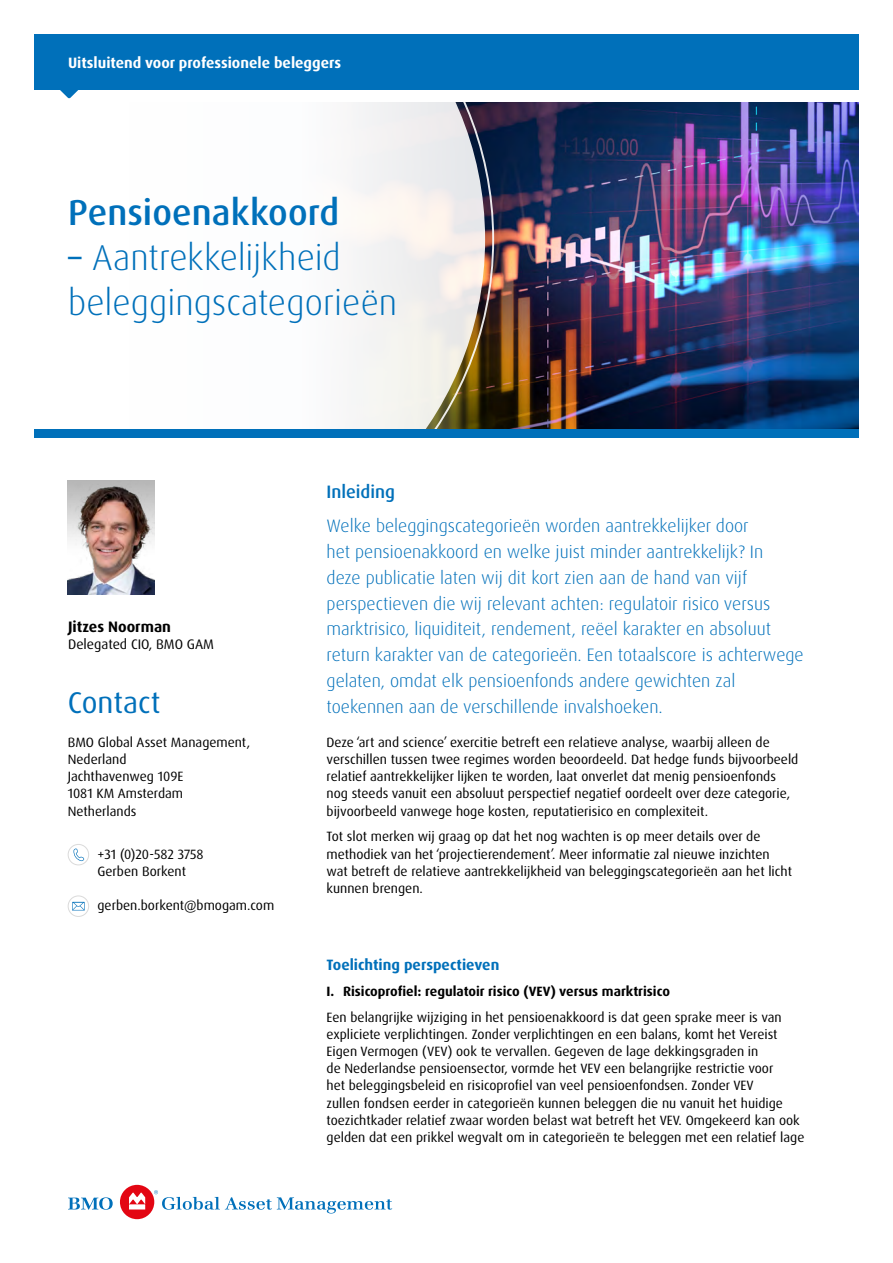
<style>
.page{position:relative;width:893px;height:1263px;background:#fff}
.page>*{position:absolute;margin:0;border:0;box-sizing:border-box;transform-origin:0 0}
.t1{font:300 36px/45px "Dax Pro";color:#0070ba}
.t2{font:500 36px "Dax Pro";letter-spacing:.005em;color:#0070ba}
.t3{font:30px "Dax Pro";color:#0070ba}
.t4{font:300 18px/25.8px "Dax Pro";color:#0070ba}
.t5{font:500 18px "Dax Pro";color:#0070ba}
.t6{font:700 15.15px "Dax Pro";color:#000}
.t7{font:700 15px "Dax Pro";color:#fff}
.t8{font:700 15px "Dax Pro";color:#0070ba}
.t9{font:13.8px "Dax Pro";color:#000}
.t10{font:13.5px/17.1px "Dax Pro";color:#000}
.t11{font:700 13.5px "Dax Pro";color:#000}
.s1{font-weight:400}
</style>
<div class="page">
<img style="left:494px;top:102px;width:365px;height:327px">
<svg style="left:68px;top:98px;width:426px;height:483px"></svg>
<div style="left:34px;top:429px;width:825px;height:9px;background:#0070ba"></div>
<div style="left:34px;top:34px;width:825px;height:56px;background:#0070ba"></div>
<svg style="left:60px;top:90px;width:18px;height:8px"></svg>
<svg style="left:68px;top:1197px;width:45px;height:13px"></svg>
<div style="left:120px;top:1185px;width:34px;height:34px;background:#e30613;border-radius:50%"></div>
<svg style="left:129px;top:1192px;width:16px;height:17px"></svg>
<svg style="left:154px;top:1190px;width:238px;height:23px"></svg>
<div style="left:68px;top:844px;width:21px;height:21px;border:1px solid #dadada;border-radius:50%"></div>
<svg style="left:74px;top:848px;width:10px;height:13px"></svg>
<div style="left:68px;top:895px;width:21px;height:22px;border:1px solid #dadada;border-radius:50%"></div>
<svg style="left:72px;top:902px;width:13px;height:8px"></svg>
<img style="left:67px;top:480px;width:87px;height:114px">
<p class="t7" style="left:68px;top:53px;width:275px">Uitsluitend voor professionele beleggers</p>
<h1 class="t2" style="left:68px;top:190px;width:273px">Pensioenakkoord</h1>
<h1 class="t1" style="left:68px;top:235px;width:331px"><span class="s1">–</span> Aantrekkelijkheid beleggingscategorieën</h1>
<p class="t6" style="left:68px;top:617px;width:104px">Jitzes Noorman</p>
<p class="t9" style="left:68px;top:635px;width:147px">Delegated CIO, BMO GAM</p>
<h2 class="t3" style="left:68px;top:683px;width:94px">Contact</h2>
<p class="t10" style="left:68px;top:734px;width:184px">BMO Global Asset Management,<br>Nederland<br>Jachthavenweg 109E<br>1081 KM Amsterdam<br>Netherlands</p>
<p class="t10" style="left:98px;top:845px;width:108px">+31 (0)20-582 3758<br>Gerben Borkent</p>
<p class="t10" style="left:98px;top:897px;width:178px">gerben.borkent@bmogam.com</p>
<h3 class="t5" style="left:327px;top:480px;width:70px">Inleiding</h3>
<p class="t4" style="left:327px;top:513px;width:479px">Welke beleggingscategorieën worden aantrekkelijker door<br>het pensioenakkoord en welke juist minder aantrekkelijk? In<br>deze publicatie laten wij dit kort zien aan de hand van vijf perspectieven die wij relevant achten: regulatoir risico versus marktrisico, liquiditeit, rendement, reëel karakter en absoluut return karakter van de categorieën. Een totaalscore is achterwege gelaten, omdat elk pensioenfonds andere gewichten zal toekennen aan de verschillende invalshoeken.</p>
<p class="t10" style="left:327px;top:734px;width:473px">Deze ‘art and science’ exercitie betreft een relatieve analyse, waarbij alleen de verschillen tussen twee regimes worden beoordeeld. Dat hedge funds bijvoorbeeld relatief aantrekkelijker lijken te worden, laat onverlet dat menig pensioenfonds nog steeds vanuit een absoluut perspectief negatief oordeelt over deze categorie, bijvoorbeeld vanwege hoge kosten, reputatierisico en complexiteit.</p>
<p class="t10" style="left:327px;top:828px;width:467px">Tot slot merken wij graag op dat het nog wachten is op meer details over de methodiek van het ‘projectierendement’. Meer informatie zal nieuwe inzichten wat betreft de relatieve aantrekkelijkheid van beleggingscategorieën aan het licht kunnen brengen.</p>
<p class="t8" style="left:327px;top:955px;width:174px">Toelichting perspectieven</p>
<p class="t11" style="left:327px;top:982px;width:345px">I. Risicoprofiel: regulatoir risico (VEV) versus marktrisico</p>
<p class="t10" style="left:327px;top:1008px;width:479px">Een belangrijke wijziging in het pensioenakkoord is dat geen sprake meer is van expliciete verplichtingen. Zonder verplichtingen en een balans, komt het Vereist Eigen Vermogen (VEV) ook te vervallen. Gegeven de lage dekkingsgraden in<br>de Nederlandse pensioensector, vormde het VEV een belangrijke restrictie voor<br>het beleggingsbeleid en risicoprofiel van veel pensioenfondsen. Zonder VEV<br>zullen fondsen eerder in categorieën kunnen beleggen die nu vanuit het huidige toezichtkader relatief zwaar worden belast wat betreft het VEV. Omgekeerd kan ook gelden dat een prikkel wegvalt om in categorieën te beleggen met een relatief lage</p>
</div>
